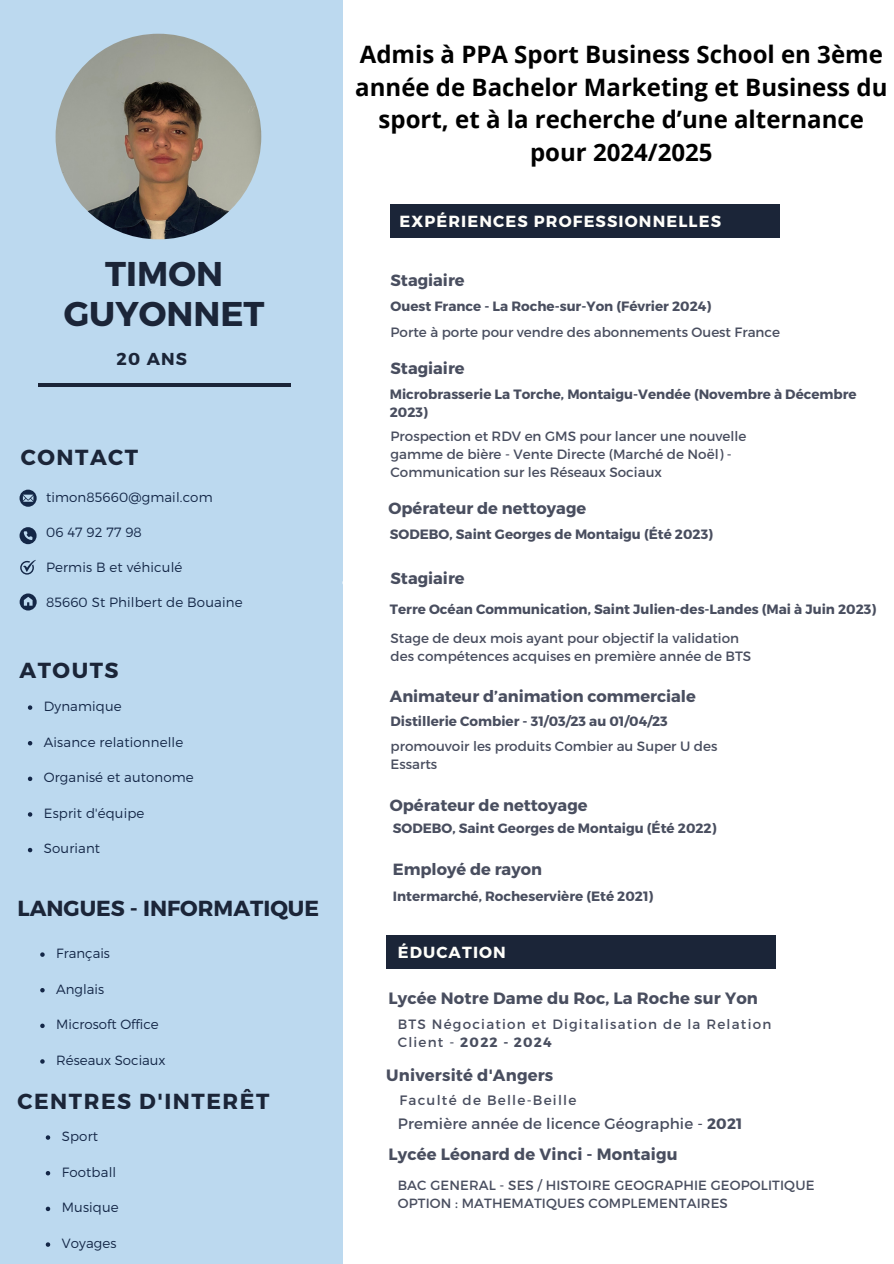
<style>
.page{position:relative;width:894px;height:1264px;background:#fff}
.page>*{position:absolute;margin:0;border:0;box-sizing:border-box;transform-origin:0 0}
.t1{font:700 34.35px/40.5px "Montserrat";color:#1b2538;text-align:center}
.t2{font:700 24px/32.7px "Open Sans";color:#000;text-align:center}
.t3{font:700 21.75px "Montserrat";letter-spacing:.07em;color:#1b2538}
.t4{font:700 21.75px "Montserrat";color:#1b2538}
.t5{font:700 17.25px "Montserrat";color:#1b2538}
.t6{font:700 16.35px "Montserrat";letter-spacing:.01em;color:#494e5f}
.t7{font:700 16.2px "Montserrat";color:#494e5f}
.t8{font:700 16.05px "Montserrat";letter-spacing:.07em;color:#fefefa}
.t9{font:15px "Montserrat";letter-spacing:.01em;color:#494e5f}
.t10{font:13.65px "Montserrat";letter-spacing:.09em;color:#494e5f}
.t11{font:700 13.5px/18px "Montserrat";color:#494e5f}
.t12{font:13.5px/18px "Montserrat";color:#494e5f}
.t13{font:13.5px/18px "Montserrat";letter-spacing:.09em;color:#494e5f}
.t14{font:300 13.35px "Montserrat";letter-spacing:.01em;color:#142747}
.t15{font:13.35px "Montserrat";letter-spacing:.01em;color:#494e5f}
.s1{font-weight:700}
</style>
<div class="page">
<div style="left:0;top:0;width:342px;height:1263px;background:#bcd9ef"></div>
<img style="left:56px;top:34px;width:205px;height:205px;border-radius:50%">
<hr style="left:39px;top:383px;width:252px;height:4px;background:#1b2538">
<div style="left:386px;top:934px;width:389px;height:34px;background:#1b2538"></div>
<svg style="left:20px;top:527px;width:16px;height:17px"></svg>
<svg style="left:20px;top:489px;width:16px;height:17px"></svg>
<svg style="left:20px;top:593px;width:16px;height:17px"></svg>
<svg style="left:20px;top:560px;width:16px;height:14px"></svg>
<svg style="left:28px;top:705px;width:4px;height:4px"></svg>
<svg style="left:28px;top:741px;width:4px;height:4px"></svg>
<svg style="left:28px;top:776px;width:4px;height:5px"></svg>
<svg style="left:28px;top:812px;width:4px;height:4px"></svg>
<svg style="left:28px;top:847px;width:4px;height:5px"></svg>
<svg style="left:46px;top:1135px;width:4px;height:4px"></svg>
<svg style="left:46px;top:1171px;width:4px;height:4px"></svg>
<svg style="left:46px;top:1206px;width:4px;height:5px"></svg>
<svg style="left:46px;top:1242px;width:4px;height:4px"></svg>
<div style="left:390px;top:204px;width:389px;height:34px;background:#1b2538"></div>
<svg style="left:40px;top:952px;width:5px;height:4px"></svg>
<svg style="left:40px;top:988px;width:5px;height:4px"></svg>
<svg style="left:40px;top:1023px;width:5px;height:5px"></svg>
<svg style="left:40px;top:1059px;width:5px;height:4px"></svg>
<h1 class="t1" style="left:64px;top:251px;width:202px">TIMON<br>GUYONNET</h1>
<h5 class="t5" style="left:116px;top:347px;width:72px">20 ANS</h5>
<p class="t3" style="left:21px;top:443px;width:119px">CONTACT</p>
<p class="t14" style="left:46px;top:488px;width:168px">timon85660@gmail.com</p>
<p class="t14" style="left:46px;top:523px;width:97px">06 47 92 77 98</p>
<p class="t14" style="left:46px;top:558px;width:138px">Permis B et véhiculé</p>
<h2 class="t14" style="left:46px;top:594px;width:198px">85660 St Philbert de Bouaine</h2>
<h4 class="t3" style="left:20px;top:656px;width:100px">ATOUTS</h4>
<h2 class="t14" style="left:44px;top:697px;width:79px">Dynamique</h2>
<p class="t14" style="left:44px;top:733px;width:141px">Aisance relationnelle</p>
<p class="t14" style="left:44px;top:768px;width:151px">Organisé et autonome</p>
<p class="t14" style="left:44px;top:804px;width:102px">Esprit d'équipe</p>
<p class="t14" style="left:44px;top:840px;width:58px">Souriant</p>
<p class="t4" style="left:17px;top:894px;width:303px">LANGUES - INFORMATIQUE</p>
<p class="t14" style="left:56px;top:944px;width:55px">Français</p>
<p class="t14" style="left:56px;top:980px;width:49px">Anglais</p>
<h3 class="t14" style="left:56px;top:1015px;width:104px">Microsoft Office</h3>
<h4 class="t14" style="left:56px;top:1051px;width:111px">Réseaux Sociaux</h4>
<p class="t3" style="left:17px;top:1086px;width:253px">CENTRES D'INTERÊT</p>
<p class="t14" style="left:62px;top:1127px;width:38px">Sport</p>
<p class="t14" style="left:62px;top:1163px;width:56px">Football</p>
<p class="t14" style="left:62px;top:1198px;width:58px">Musique</p>
<p class="t14" style="left:62px;top:1234px;width:56px">Voyages</p>
<h6 class="t2" style="left:355px;top:37px;width:533px">Admis à PPA Sport Business School en 3ème année de Bachelor Marketing et Business du sport, et à la recherche d’une alternance pour 2024/2025</h6>
<h2 class="t8" style="left:399px;top:211px;width:323px">EXPÉRIENCES PROFESSIONNELLES</h2>
<h4 class="t7" style="left:390px;top:270px;width:76px">Stagiaire</h4>
<h5 class="t11" style="left:390px;top:297px;width:322px">Ouest France - La Roche-sur-Yon (Février 2024)</h5>
<p class="t12" style="left:390px;top:323px;width:391px">Porte à porte pour vendre des abonnements Ouest France</p>
<p class="t7" style="left:390px;top:358px;width:76px">Stagiaire</p>
<h5 class="t11" style="left:389px;top:385px;width:468px">Microbrasserie La Torche, Montaigu-Vendée (Novembre à Décembre<br>2023)</h5>
<p class="t12" style="left:390px;top:426px;width:357px">Prospection et RDV en GMS pour lancer une nouvelle gamme de bière - Vente Directe (Marché de Noël) -<br>Communication sur les Réseaux Sociaux</p>
<p class="t7" style="left:388px;top:498px;width:199px">Opérateur de nettoyage</p>
<h5 class="t11" style="left:390px;top:525px;width:324px">SODEBO, Saint Georges de Montaigu (Été 2023)</h5>
<p class="t7" style="left:390px;top:567px;width:76px">Stagiaire</p>
<h5 class="t11" style="left:390px;top:599px;width:487px">Terre Océan Communication, Saint Julien-des-Landes (Mai à Juin 2023)</h5>
<p class="t12" style="left:390px;top:628px;width:362px">Stage de deux mois ayant pour objectif la validation des compétences acquises en première année de BTS</p>
<p class="t7" style="left:390px;top:686px;width:307px">Animateur d’animation commerciale</p>
<h5 class="t11" style="left:390px;top:711px;width:279px">Distillerie Combier - 31/03/23 au 01/04/23</h5>
<p class="t12" style="left:390px;top:736px;width:328px">promouvoir les produits Combier au Super U des<br>Essarts</p>
<h5 class="t7" style="left:389px;top:794px;width:199px">Opérateur de nettoyage</h5>
<p class="t11" style="left:393px;top:818px;width:325px">SODEBO, Saint Georges de Montaigu (Été 2022)</p>
<p class="t7" style="left:393px;top:858px;width:151px">Employé de rayon</p>
<h5 class="t11" style="left:393px;top:886px;width:262px">Intermarché, Rocheservière (Eté 2021)</h5>
<p class="t8" style="left:397px;top:941px;width:110px">ÉDUCATION</p>
<p class="t6" style="left:388px;top:987px;width:371px">Lycée Notre Dame du Roc, La Roche sur Yon</p>
<p class="t13" style="left:397px;top:1014px;width:375px">BTS Négociation et Digitalisation de la Relation<br>Client - <span class="s1">2022 - 2024</span></p>
<p class="t6" style="left:386px;top:1064px;width:168px">Université d'Angers</p>
<p class="t9" style="left:397px;top:1113px;width:346px">Première année de licence Géographie - <span class="s1">2021</span></p>
<h2 class="t10" style="left:399px;top:1090px;width:178px">Faculté de Belle-Beille</h2>
<h5 class="t6" style="left:388px;top:1143px;width:290px">Lycée Léonard de Vinci - Montaigu</h5>
<p class="t15" style="left:397px;top:1176px;width:418px">BAC GENERAL - SES / HISTOIRE GEOGRAPHIE GEOPOLITIQUE</p>
<p class="t15" style="left:397px;top:1194px;width:331px">OPTION : MATHEMATIQUES COMPLEMENTAIRES</p>
</div>
